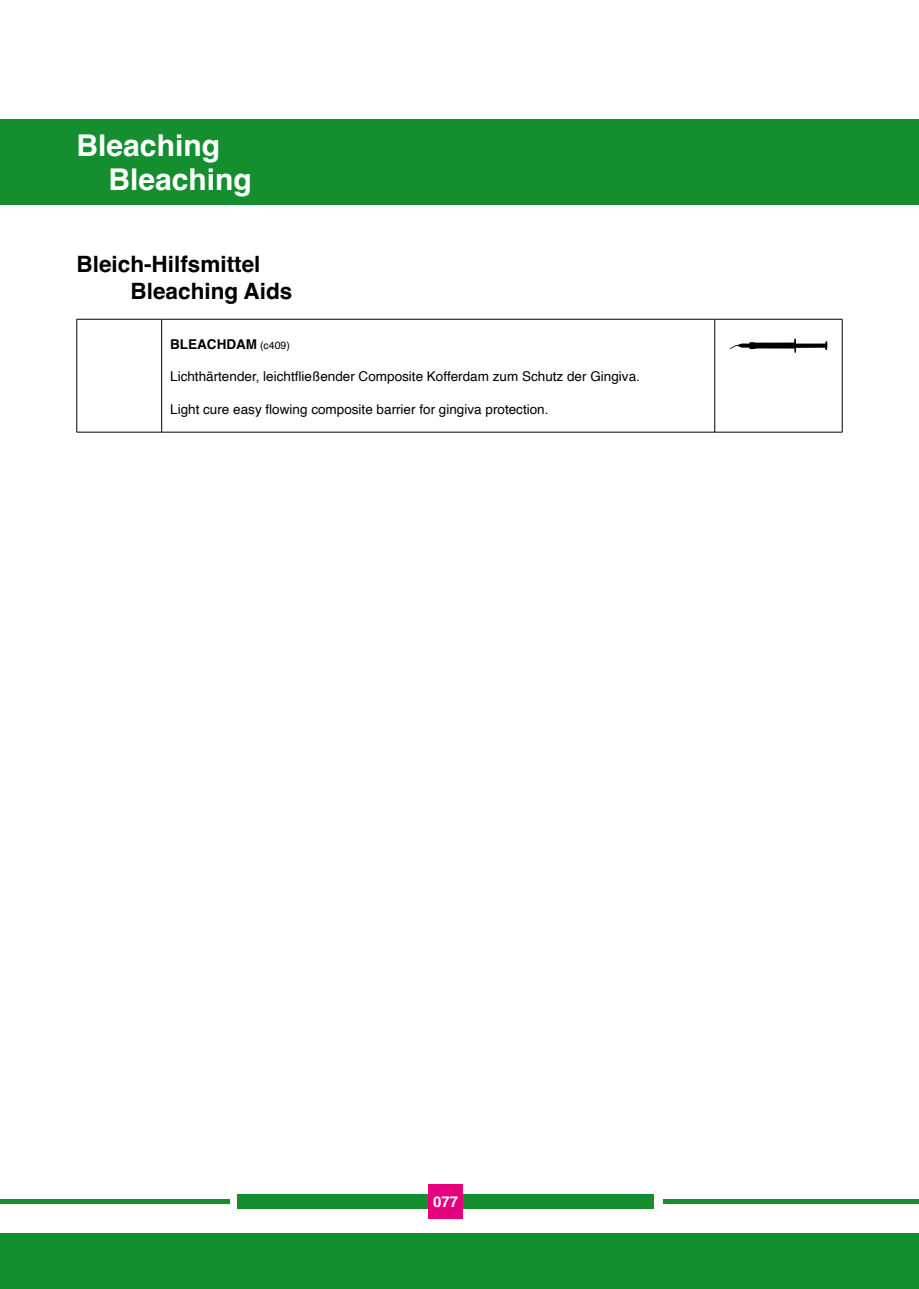
<style>
.page{position:relative;width:919px;height:1289px;background:#fff}
.page>*{position:absolute;margin:0;border:0;box-sizing:border-box;transform-origin:0 0}
.t1{font:700 30px/33.8px "Helvetica";color:#fff}
.t2{font:700 22.5px/27px "Helvetica";color:#000}
.t3{font:700 15px "Helvetica";color:#fff}
.t4{font:13.5px "Helvetica";color:#000}
.t5{font:700 13.5px "Helvetica";color:#000}
.s1{font-weight:400;font-size:10.5px}
</style>
<div class="page">
<div style="left:0;top:119px;width:918px;height:85px;background:#158e30"></div>
<div style="left:0;top:1233px;width:918px;height:55px;background:#158e30"></div>
<hr style="left:0;top:1199px;width:230px;height:4px;background:#158e30">
<hr style="left:663px;top:1199px;width:255px;height:4px;background:#158e30">
<div style="left:237px;top:1194px;width:416px;height:15px;background:#158e30"></div>
<hr style="left:77px;top:319px;width:85px;height:1px;background:#000">
<hr style="left:162px;top:319px;width:552px;height:1px;background:#000">
<hr style="left:161px;top:319px;width:1px;height:113px;background:#000">
<hr style="left:714px;top:319px;width:128px;height:1px;background:#000">
<hr style="left:77px;top:432px;width:85px;height:1px;background:#000">
<hr style="left:162px;top:432px;width:552px;height:1px;background:#000">
<hr style="left:714px;top:432px;width:128px;height:1px;background:#000">
<hr style="left:76px;top:319px;width:1px;height:113px;background:#000">
<hr style="left:714px;top:319px;width:1px;height:113px;background:#000">
<hr style="left:841px;top:319px;width:1px;height:113px;background:#000">
<svg style="left:729px;top:338px;width:98px;height:15px"></svg>
<div style="left:428px;top:1184px;width:34px;height:34px;background:#e6007d"></div>
<h1 class="t1" style="left:108px;top:132px;width:145px;text-indent:-32px">Bleaching<br>Bleaching</h1>
<h2 class="t2" style="left:131px;top:253px;width:163px;text-indent:-54px">Bleich-Hilfsmittel<br>Bleaching Aids</h2>
<p class="t5" style="left:170px;top:336px;width:121px">BLEACHDAM <span class="s1">(c409)</span></p>
<p class="t4" style="left:170px;top:366px;width:471px">Lichthärtender, leichtfließender Composite Kofferdam zum Schutz der Gingiva.</p>
<p class="t4" style="left:170px;top:398px;width:380px">Light cure easy flowing composite barrier for gingiva protection.</p>
<p class="t3" style="left:433px;top:1192px;width:27px">077</p>
</div>
